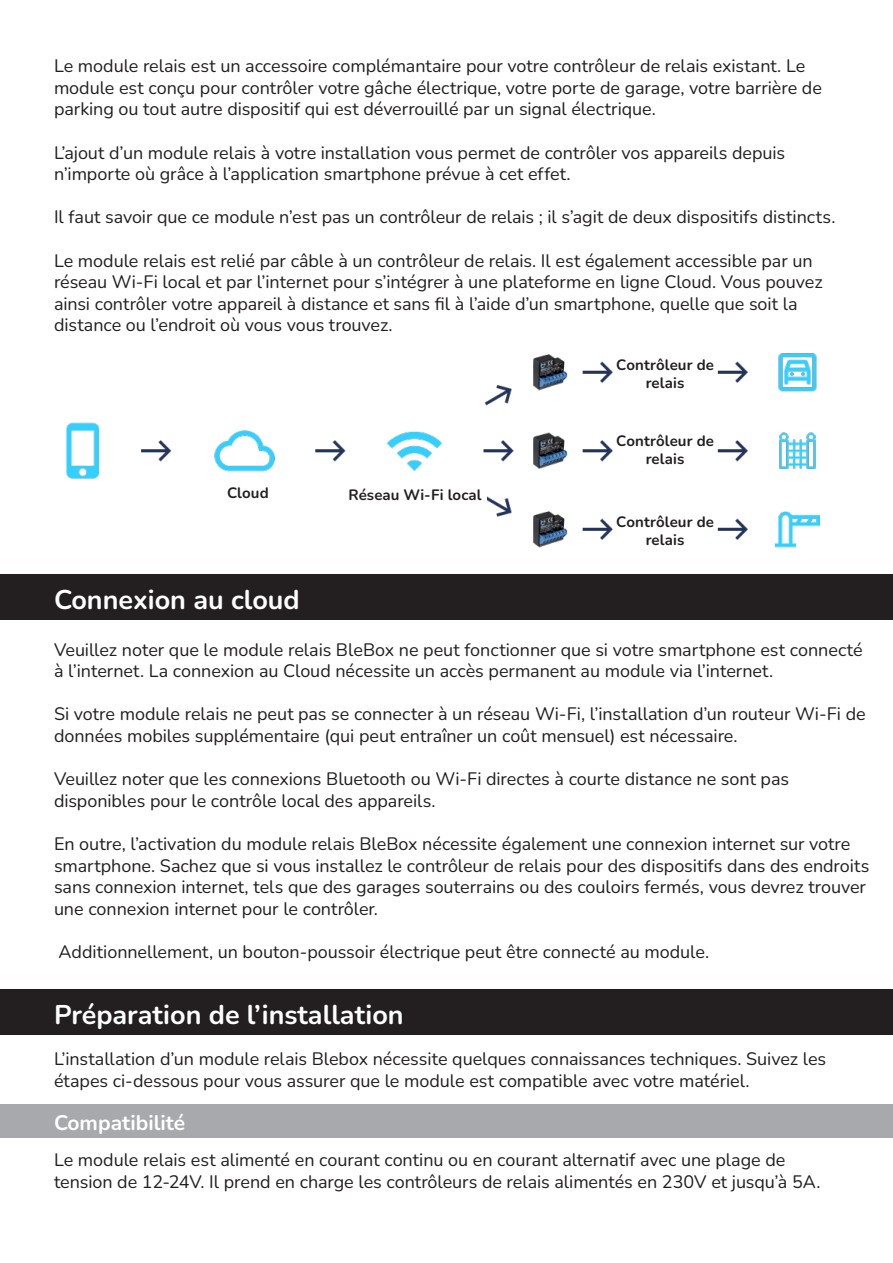
<style>
.page{position:relative;width:893px;height:1263px;background:#fff}
.page>*{position:absolute;margin:0;border:0;box-sizing:border-box;transform-origin:0 0}
.t1{font:700 27px "Nunito";color:#fff}
.t2{font:700 21px "Nunito";color:#fff}
.t3{font:18px/21.6px "Nunito";letter-spacing:-.005em;color:#231f20}
.t4{font:700 15px/18px "Nunito";letter-spacing:.005em;color:#231f20;text-align:center}
</style>
<div class="page">
<img style="left:66px;top:353px;width:753px;height:195px">
<div style="left:0;top:989px;width:893px;height:45px;background:#231f20"></div>
<div style="left:0;top:574px;width:893px;height:46px;background:#231f20"></div>
<div style="left:176px;top:483px;width:143px;height:33px;background:#fff"></div>
<div style="left:344px;top:485px;width:142px;height:40px;background:#fff"></div>
<div style="left:615px;top:355px;width:100px;height:40px;background:#fff"></div>
<div style="left:615px;top:431px;width:100px;height:39px;background:#fff"></div>
<div style="left:615px;top:511px;width:100px;height:40px;background:#fff"></div>
<div style="left:0;top:1104px;width:893px;height:34px;background:#a8a9ad"></div>
<hr style="left:892px;top:132px;width:1px;height:33px;background:#a8a9ad">
<hr style="left:892px;top:343px;width:1px;height:33px;background:#a8a9ad">
<hr style="left:892px;top:1067px;width:1px;height:33px;background:#a8a9ad">
<p class="t3" style="left:54px;top:55px;width:769px">Le module relais est un accessoire complémantaire pour votre contrôleur de relais existant. Le module est conçu pour contrôler votre gâche électrique, votre porte de garage, votre barrière de parking ou tout autre dispositif qui est déverrouillé par un signal électrique.</p>
<p class="t3" style="left:54px;top:141px;width:733px">L’ajout d’un module relais à votre installation vous permet de contrôler vos appareils depuis n’importe où grâce à l’application smartphone prévue à cet effet.</p>
<p class="t3" style="left:54px;top:206px;width:783px">Il faut savoir que ce module n’est pas un contrôleur de relais ; il s’agit de deux dispositifs distincts.</p>
<p class="t3" style="left:54px;top:249px;width:770px">Le module relais est relié par câble à un contrôleur de relais. Il est également accessible par un réseau Wi-Fi local et par l’internet pour s’intégrer à une plateforme en ligne Cloud. Vous pouvez ainsi contrôler votre appareil à distance et sans fil à l’aide d’un smartphone, quelle que soit la distance ou l’endroit où vous vous trouvez.</p>
<p class="t4" style="left:616px;top:355px;width:99px">Contrôleur de relais</p>
<p class="t4" style="left:227px;top:483px;width:43px">Cloud</p>
<p class="t4" style="left:348px;top:485px;width:135px">Réseau Wi-Fi local</p>
<h1 class="t1" style="left:54px;top:581px;width:247px">Connexion au cloud</h1>
<p class="t4" style="left:616px;top:431px;width:99px">Contrôleur de relais</p>
<p class="t4" style="left:616px;top:512px;width:99px">Contrôleur de relais</p>
<p class="t3" style="left:54px;top:638px;width:810px">Veuillez noter que le module relais BleBox ne peut fonctionner que si votre smartphone est connecté à l’internet. La connexion au Cloud nécessite un accès permanent au module via l’internet.</p>
<p class="t3" style="left:54px;top:703px;width:813px">Si votre module relais ne peut pas se connecter à un réseau Wi-Fi, l’installation d’un routeur Wi-Fi de données mobiles supplémentaire (qui peut entraîner un coût mensuel) est nécessaire.</p>
<p class="t3" style="left:54px;top:767px;width:736px">Veuillez noter que les connexions Bluetooth ou Wi-Fi directes à courte distance ne sont pas disponibles pour le contrôle local des appareils.</p>
<p class="t3" style="left:54px;top:832px;width:817px">En outre, l’activation du module relais BleBox nécessite également une connexion internet sur votre smartphone. Sachez que si vous installez le contrôleur de relais pour des dispositifs dans des endroits sans connexion internet, tels que des garages souterrains ou des couloirs fermés, vous devrez trouver une connexion internet pour le contrôler.</p>
<p class="t3" style="left:59px;top:940px;width:652px">Additionnellement, un bouton-poussoir électrique peut être connecté au module.</p>
<h1 class="t1" style="left:54px;top:996px;width:351px">Préparation de l’installation</h1>
<p class="t3" style="left:54px;top:1047px;width:774px">L’installation d’un module relais Blebox nécessite quelques connaissances techniques. Suivez les étapes ci-dessous pour vous assurer que le module est compatible avec votre matériel.</p>
<h2 class="t2" style="left:54px;top:1108px;width:133px">Compatibilité</h2>
<p class="t3" style="left:54px;top:1149px;width:768px">Le module relais est alimenté en courant continu ou en courant alternatif avec une plage de tension de 12-24V. Il prend en charge les contrôleurs de relais alimentés en 230V et jusqu’à 5A.</p>
</div>
